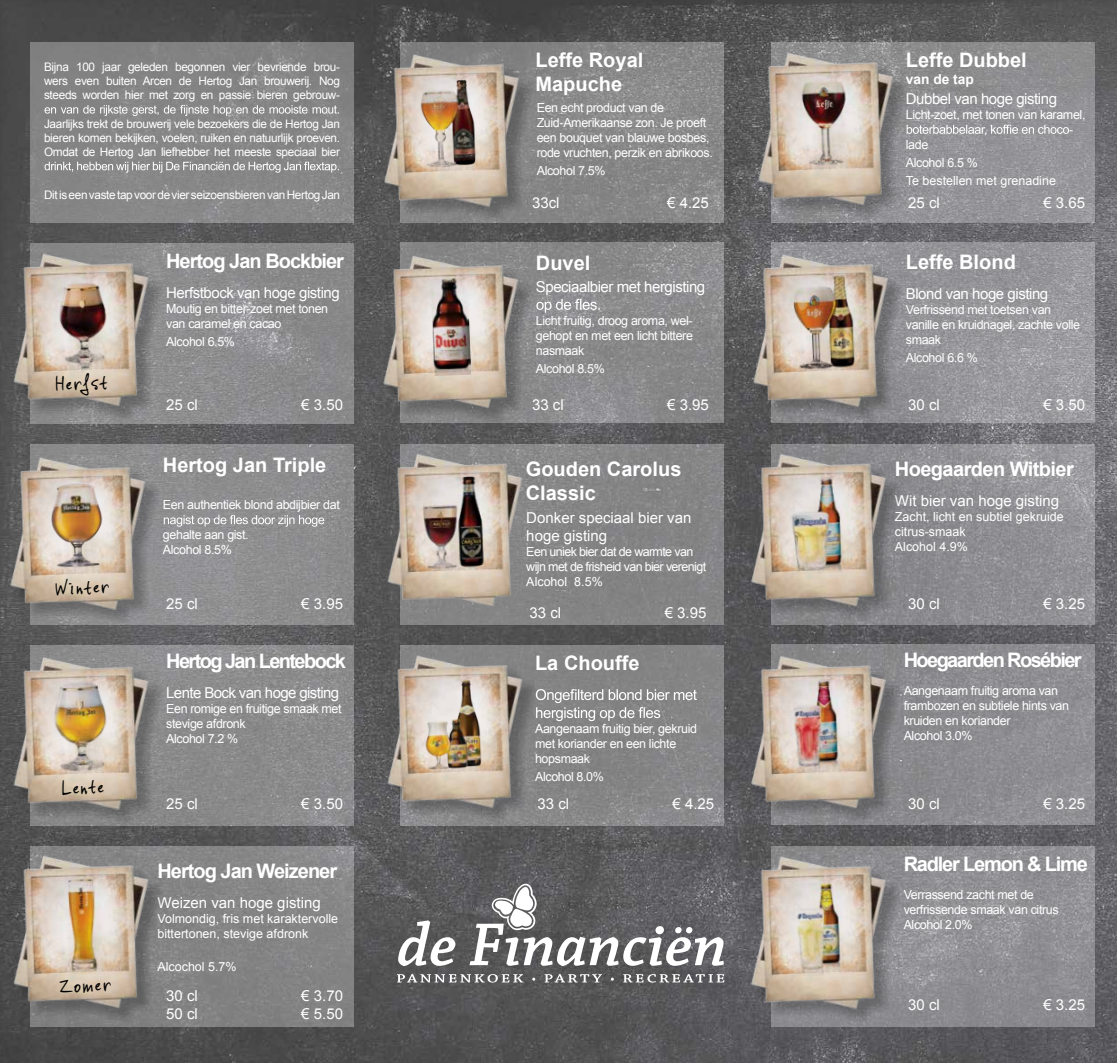
<style>
.page{position:relative;width:1117px;height:1063px;background:#fff}
.page>*{position:absolute;margin:0;border:0;box-sizing:border-box;transform-origin:0 0}
.t1{font:24.12px "Vinc Hand";color:#000}
.t2{font:700 20px/24px "Arial";color:#fff}
.t3{font:700 20px "Arial";letter-spacing:-.08em;color:#fff}
.t4{font:700 20px "Arial";letter-spacing:-.05em;color:#fff}
.t5{font:700 20px "Arial";letter-spacing:-.03em;color:#fff}
.t6{font:700 20px "Arial";letter-spacing:-.06em;color:#fff}
.t7{font:15px/18px "Arial";color:#fff}
.t8{font:15px "Arial";letter-spacing:-.03em;color:#fff}
.t9{font:15px "Arial";letter-spacing:-.04em;color:#fff}
.t10{font:700 13.75px "Arial";color:#fff}
.t11{font:12.5px/15px "Arial";letter-spacing:-.03em;color:#fff}
.t12{font:12.5px/15px "Arial";color:#fff}
.t13{font:12.5px/15px "Arial";letter-spacing:-.05em;color:#fff}
.t14{font:11.75px/14.1px "Arial";letter-spacing:-.03em;color:#fff;text-align:justify}
</style>
<div class="page">
<img style="left:0;top:0;width:1116px;height:1063px">
<svg style="left:771px;top:445px;width:322px;height:180px;background:#909093"></svg>
<img style="left:735px;top:447px;width:166px;height:171px">
<img style="left:777px;top:476px;width:75px;height:99px">
<div style="left:30px;top:846px;width:323px;height:181px;background:#848484"></div>
<img style="left:0;top:848px;width:164px;height:171px">
<img style="left:44px;top:875px;width:78px;height:102px">
<svg style="left:401px;top:42px;width:322px;height:181px;background:#888"></svg>
<img style="left:369px;top:47px;width:165px;height:171px">
<img style="left:413px;top:77px;width:73px;height:99px">
<div style="left:30px;top:444px;width:323px;height:181px;background:#8e8e8f"></div>
<img style="left:0;top:450px;width:161px;height:171px">
<img style="left:30px;top:477px;width:96px;height:102px">
<svg style="left:164px;top:515px;width:160px;height:12px"></svg>
<div style="left:771px;top:644px;width:322px;height:180px;background:#8d8c90"></div>
<img style="left:735px;top:649px;width:166px;height:171px">
<img style="left:781px;top:679px;width:70px;height:95px">
<div style="left:30px;top:645px;width:323px;height:181px;background:#8b8b8b"></div>
<img style="left:0;top:650px;width:164px;height:171px">
<img style="left:50px;top:677px;width:62px;height:98px">
<svg style="left:771px;top:846px;width:322px;height:181px;background:#909093"></svg>
<img style="left:735px;top:849px;width:166px;height:171px">
<img style="left:783px;top:882px;width:70px;height:95px">
<svg style="left:30px;top:243px;width:323px;height:181px;background:#8c8c8d"></svg>
<svg style="left:17px;top:417px;width:147px;height:4px"></svg>
<img style="left:0;top:246px;width:164px;height:171px">
<img style="left:39px;top:273px;width:89px;height:102px">
<svg style="left:771px;top:243px;width:323px;height:180px;background:#98989b"></svg>
<svg style="left:756px;top:418px;width:147px;height:4px"></svg>
<img style="left:738px;top:247px;width:165px;height:171px">
<img style="left:775px;top:274px;width:95px;height:98px">
<svg style="left:771px;top:42px;width:323px;height:181px;background:#929294"></svg>
<svg style="left:761px;top:216px;width:147px;height:4px"></svg>
<img style="left:743px;top:46px;width:165px;height:170px">
<img style="left:784px;top:70px;width:81px;height:111px">
<svg style="left:906px;top:125px;width:162px;height:11px;background:#afafb1"></svg>
<div style="left:30px;top:42px;width:323px;height:181px;background:#858585"></div>
<svg style="left:45px;top:105px;width:294px;height:11px"></svg>
<svg style="left:44px;top:162px;width:295px;height:11px"></svg>
<svg style="left:400px;top:243px;width:323px;height:180px;background:#8b8a8b"></svg>
<svg style="left:386px;top:419px;width:147px;height:4px"></svg>
<img style="left:368px;top:248px;width:165px;height:171px">
<img style="left:430px;top:278px;width:41px;height:98px">
<svg style="left:536px;top:299px;width:63px;height:14px"></svg>
<div style="left:401px;top:445px;width:322px;height:180px;background:#848484"></div>
<img style="left:372px;top:447px;width:166px;height:171px">
<img style="left:414px;top:476px;width:77px;height:96px">
<div style="left:401px;top:645px;width:322px;height:181px;background:#848484"></div>
<svg style="left:391px;top:819px;width:146px;height:4px"></svg>
<img style="left:372px;top:648px;width:166px;height:171px">
<img style="left:420px;top:677px;width:66px;height:94px">
<svg style="left:535px;top:689px;width:161px;height:32px"></svg>
<svg style="left:398px;top:920px;width:57px;height:46px"></svg>
<svg style="left:397px;top:974px;width:126px;height:9px"></svg>
<svg style="left:544px;top:974px;width:58px;height:8px"></svg>
<svg style="left:623px;top:974px;width:101px;height:9px"></svg>
<svg style="left:469px;top:883px;width:254px;height:83px"></svg>
<p class="t14" style="left:44px;top:60px;width:297px">Bijna 100 jaar geleden begonnen vier bevriende brou&shy;wers even buiten Arcen de Hertog Jan brouwerij. Nog steeds worden hier met zorg en passie bieren gebrouw-</p>
<p class="t14" style="left:44px;top:117px;width:297px">Jaarlijks trekt de brouwerij vele bezoekers die de Hertog Jan bieren komen bekijken, voelen, ruiken en natuurlijk proeven.<br>Omdat de Hertog Jan liefhebber het meeste speciaal bier</p>
<p class="t14" style="left:44px;top:187px;width:297px">DitiseenvastetapvoordevierseizoensbierenvanHertogJan</p>
<h1 class="t1" style="left:54px;top:369px;width:54px;rotate:-3deg">Herfst</h1>
<h1 class="t1" style="left:54px;top:573px;width:56px;rotate:-3deg">Winter</h1>
<h1 class="t1" style="left:61px;top:772px;width:44px;rotate:-3deg">Lente</h1>
<h2 class="t4" style="left:166px;top:248px;width:179px">Hertog Jan Bockbier</h2>
<p class="t8" style="left:166px;top:283px;width:175px">Herfstbock van hoge gisting</p>
<p class="t11" style="left:166px;top:301px;width:163px">Moutig en bitter-zoet met tonen van caramel en cacao</p>
<p class="t11" style="left:166px;top:334px;width:70px">Alcohol 6.5%</p>
<p class="t7" style="left:166px;top:396px;width:33px">25 cl</p>
<p class="t7" style="left:301px;top:396px;width:43px">€ 3.50</p>
<h2 class="t2" style="left:163px;top:454px;width:165px">Hertog Jan Triple</h2>
<p class="t11" style="left:163px;top:497px;width:178px">Een authentiek blond abdijbier dat</p>
<p class="t11" style="left:163px;top:527px;width:87px">gehalte aan gist.<br>Alcohol 8.5%</p>
<p class="t7" style="left:166px;top:595px;width:33px">25 cl</p>
<p class="t7" style="left:301px;top:595px;width:43px">€ 3.95</p>
<h2 class="t3" style="left:166px;top:648px;width:181px">Hertog Jan Lentebock</h2>
<p class="t9" style="left:166px;top:683px;width:174px">Lente Bock van hoge gisting</p>
<p class="t11" style="left:166px;top:702px;width:177px">Een romige en fruitige smaak met stevige afdronk<br>Alcohol 7.2 %</p>
<h2 class="t2" style="left:535px;top:48px;width:109px">Leffe Royal<br>Mapuche</h2>
<p class="t11" style="left:536px;top:100px;width:178px">Een echt product van de<br>Zuid-Amerikaanse zon. Je proeft een bouquet van blauwe bosbes, rode vruchten, perzik en abrikoos.</p>
<p class="t11" style="left:536px;top:163px;width:70px">Alcohol 7.5%</p>
<h2 class="t2" style="left:905px;top:49px;width:122px">Leffe Dubbel</h2>
<p class="t10" style="left:905px;top:70px;width:70px">van de tap</p>
<p class="t8" style="left:905px;top:89px;width:153px">Dubbel van hoge gisting</p>
<p class="t11" style="left:905px;top:107px;width:181px">Licht-zoet, met tonen van karamel,</p>
<p class="t11" style="left:1068px;top:122px;width:6px">-</p>
<p class="t11" style="left:905px;top:137px;width:24px">lade</p>
<p class="t12" style="left:905px;top:153px;width:152px;line-height:18px">Alcohol 6.5 %<br>Te bestellen met grenadine</p>
<p class="t7" style="left:532px;top:194px;width:29px">33cl</p>
<p class="t7" style="left:667px;top:194px;width:43px">€ 4.25</p>
<p class="t7" style="left:908px;top:194px;width:33px">25 cl</p>
<p class="t7" style="left:1043px;top:194px;width:43px">€ 3.65</p>
<h2 class="t5" style="left:535px;top:250px;width:56px">Duvel</h2>
<p class="t8" style="left:535px;top:277px;width:171px">Speciaalbier met hergisting</p>
<p class="t11" style="left:535px;top:313px;width:159px;text-align:justify">Licht fruitig, droog aroma, wel&shy;gehopt en met een licht bittere nasmaak</p>
<p class="t11" style="left:535px;top:361px;width:70px">Alcohol 8.5%</p>
<p class="t7" style="left:532px;top:396px;width:33px">33 cl</p>
<p class="t7" style="left:667px;top:396px;width:43px">€ 3.95</p>
<h2 class="t2" style="left:525px;top:457px;width:157px">Gouden Carolus<br>Classic</h2>
<p class="t7" style="left:526px;top:509px;width:167px">Donker speciaal bier van hoge gisting</p>
<p class="t13" style="left:526px;top:545px;width:181px">Een uniek bier dat de warmte van wijn met de frisheid van bier verenigt<br>Alcohol 8.5%</p>
<p class="t7" style="left:529px;top:604px;width:33px">33 cl</p>
<p class="t7" style="left:664px;top:604px;width:43px">€ 3.95</p>
<h2 class="t2" style="left:535px;top:652px;width:106px">La Chouffe</h2>
<p class="t11" style="left:535px;top:721px;width:163px">Aangenaam fruitig bier, gekruid met koriander en een lichte hopsmaak</p>
<p class="t11" style="left:535px;top:769px;width:70px">Alcohol 8.0%</p>
<h2 class="t2" style="left:905px;top:251px;width:111px">Leffe Blond</h2>
<p class="t8" style="left:905px;top:284px;width:144px">Blond van hoge gisting</p>
<p class="t11" style="left:905px;top:303px;width:176px">Verfrissend met toetsen van vanille en kruidnagel, zachte volle smaak</p>
<p class="t11" style="left:905px;top:351px;width:73px">Alcohol 6.6 %</p>
<p class="t7" style="left:908px;top:396px;width:33px">30 cl</p>
<p class="t7" style="left:1043px;top:396px;width:43px">€ 3.50</p>
<h2 class="t5" style="left:894px;top:456px;width:180px">Hoegaarden Witbier</h2>
<p class="t7" style="left:894px;top:492px;width:166px">Wit bier van hoge gisting</p>
<p class="t12" style="left:894px;top:509px;width:170px">Zacht, licht en subtiel gekruide citrus-smaak<br>Alcohol 4.9%</p>
<p class="t7" style="left:908px;top:595px;width:33px">30 cl</p>
<p class="t7" style="left:1043px;top:595px;width:43px">€ 3.25</p>
<h2 class="t3" style="left:903px;top:647px;width:179px">Hoegaarden Rosébier</h2>
<p class="t11" style="left:903px;top:684px;width:167px">Aangenaam fruitig aroma van frambozen en subtiele hints van kruiden en koriander<br>Alcohol 3.0%</p>
<h1 class="t1" style="left:58px;top:971px;width:54px;rotate:-3deg">Zomer</h1>
<p class="t7" style="left:166px;top:795px;width:33px">25 cl</p>
<p class="t7" style="left:301px;top:795px;width:43px">€ 3.50</p>
<p class="t7" style="left:537px;top:795px;width:33px">33 cl</p>
<p class="t7" style="left:672px;top:795px;width:43px">€ 4.25</p>
<h2 class="t4" style="left:157px;top:857px;width:181px">Hertog Jan Weizener</h2>
<p class="t7" style="left:157px;top:894px;width:165px">Weizen van hoge gisting</p>
<p class="t12" style="left:157px;top:911px;width:182px">Volmondig, fris met karaktervolle bittertonen, stevige afdronk</p>
<p class="t12" style="left:157px;top:959px;width:81px">Alcochol 5.7%</p>
<p class="t7" style="left:166px;top:987px;width:33px">30 cl</p>
<p class="t7" style="left:301px;top:987px;width:43px">€ 3.70</p>
<p class="t7" style="left:166px;top:1005px;width:33px">50 cl</p>
<p class="t7" style="left:301px;top:1005px;width:43px">€ 5.50</p>
<p class="t7" style="left:908px;top:795px;width:33px">30 cl</p>
<p class="t7" style="left:1043px;top:795px;width:43px">€ 3.25</p>
<h2 class="t6" style="left:903px;top:851px;width:186px">Radler Lemon &amp; Lime</h2>
<p class="t11" style="left:903px;top:887px;width:156px">Verrassend zacht met de verfrissende smaak van citrus<br>Alcohol 2.0%</p>
<p class="t7" style="left:908px;top:996px;width:33px">30 cl</p>
<p class="t7" style="left:1043px;top:996px;width:43px">€ 3.25</p>
</div>
